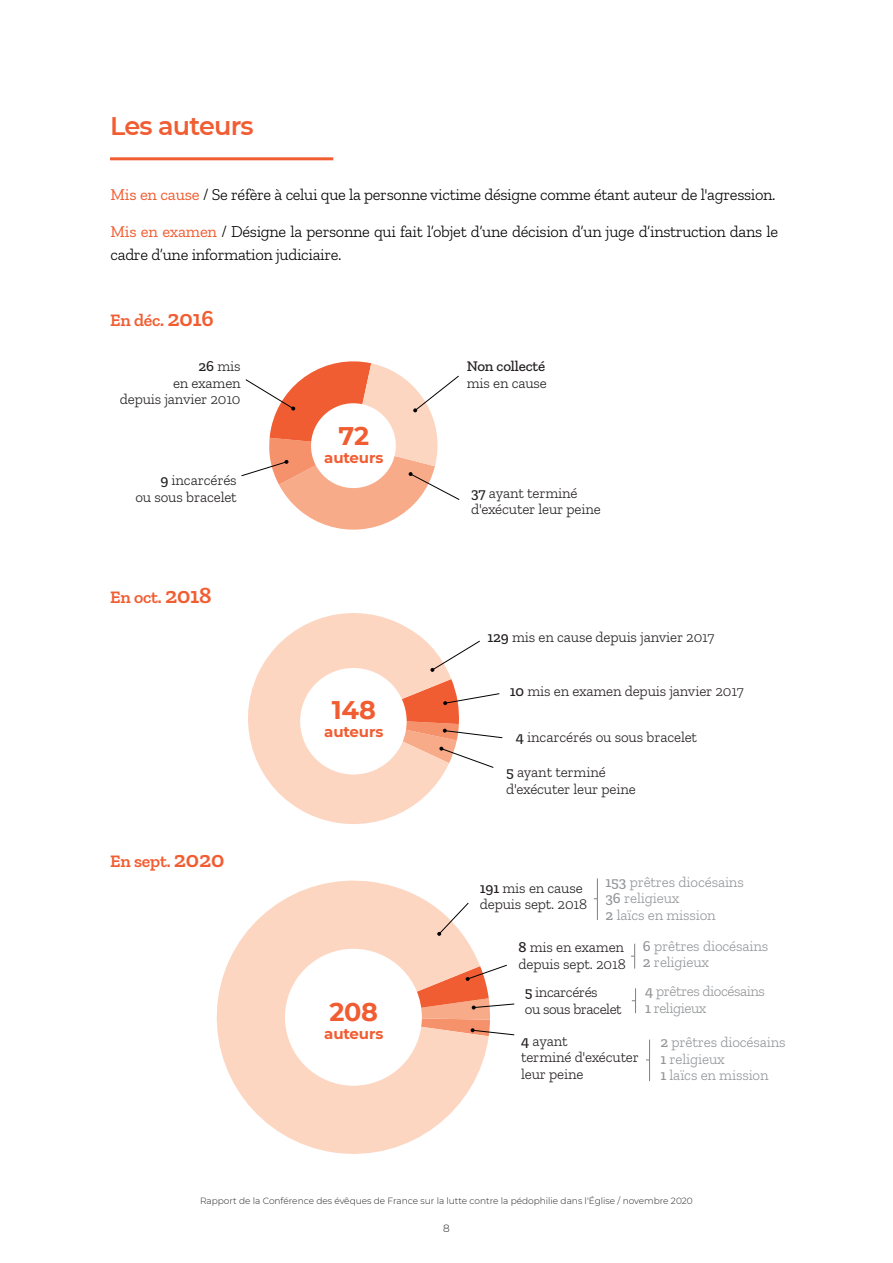
<style>
.page{position:relative;width:893px;height:1263px;background:#fff}
.page>*{position:absolute;margin:0;border:0;box-sizing:border-box;transform-origin:0 0}
.Title_3{font:600 25.5px "Montserrat";letter-spacing:-.03em;color:#f15d32}
.Title_3-2{font:700 25.5px "Montserrat";letter-spacing:-.01em;color:#f15d32}
.Title_3-3{font:600 17.85px "Zilla Slab";letter-spacing:-.01em;color:#f15d32}
.Title_3-4{font:300 16.5px/22.5px "Zilla Slab";letter-spacing:-.02em;color:#000}
.Title_3-5{font:300 15px "Zilla Slab";letter-spacing:-.01em;color:#231f20}
.Title_3-6{font:300 15px "Zilla Slab";letter-spacing:-.01em;color:#939598}
.Title_3-7{font:300 15px "Zilla Slab";letter-spacing:-.03em;color:#939598}
.Title_3-8{font:300 15px "Zilla Slab";letter-spacing:-.03em;color:#231f20}
.Title_3-9{font:700 15px "Montserrat";letter-spacing:-.01em;color:#f15d32}
.Title_3-10{font:500 15px "Zilla Slab";letter-spacing:-.01em;color:#231f20}
.t1{font:300 10.5px "Montserrat";color:#231f20}
.t2{font:300 9px "Montserrat";color:#231f20}
.s1{font-weight:400;color:#f15d32}
.s2{font-size:23.1px}
.s3{font-weight:500}
</style>
<div class="page">
<hr style="left:110px;top:157px;width:223px;height:3px;background:#f15d32">
<svg style="left:248px;top:613px;width:203px;height:211px;fill:#fdd6c1"></svg>
<svg style="left:216px;top:880px;width:273px;height:274px;fill:#fdd6c1"></svg>
<div style="left:300px;top:668px;width:107px;height:106px;background:#fff;border-radius:50%"></div>
<div style="left:285px;top:949px;width:137px;height:137px;background:#fff;border-radius:50%"></div>
<svg style="left:379px;top:679px;width:124px;height:89px"></svg>
<svg style="left:396px;top:964px;width:119px;height:72px"></svg>
<svg style="left:430px;top:640px;width:50px;height:32px"></svg>
<svg style="left:437px;top:902px;width:32px;height:34px"></svg>
<svg style="left:241px;top:361px;width:219px;height:169px"></svg>
<hr style="left:597px;top:878px;width:1px;height:42px;background:#7e8083">
<hr style="left:649px;top:1039px;width:1px;height:42px;background:#7e8083">
<svg style="left:631px;top:944px;width:4px;height:24px"></svg>
<svg style="left:632px;top:988px;width:4px;height:25px"></svg>
<p class="Title_3" style="left:110px;top:108px;width:145px">Les auteurs</p>
<p class="Title_3-4" style="left:111px;top:183px;width:667px"><span class="s1">Mis en cause</span> / Se réfère à celui que la personne victime désigne comme étant auteur de l'agression.</p>
<p class="Title_3-4" style="left:111px;top:221px;width:669px"><span class="s1">Mis en examen</span> / Désigne la personne qui fait l’objet d’une décision d’un juge d’instruction dans le cadre d’une information judiciaire.</p>
<p class="Title_3-3" style="left:110px;top:310px;width:105px">En déc. <span class="s2">2016</span></p>
<p class="Title_3-5" style="left:198px;top:358px;width:44px"><span class="s3">26</span> mis</p>
<p class="Title_3-5" style="left:173px;top:375px;width:69px">en examen</p>
<p class="Title_3-5" style="left:120px;top:391px;width:122px">depuis janvier 2010</p>
<p class="Title_3-5" style="left:160px;top:472px;width:78px"><span class="s3">9</span> incarcérés</p>
<p class="Title_3-5" style="left:135px;top:488px;width:103px">ou sous bracelet</p>
<p class="Title_3-3" style="left:110px;top:587px;width:103px">En oct. <span class="s2">2018</span></p>
<p class="Title_3-3" style="left:110px;top:851px;width:116px">En sept. <span class="s2">2020</span></p>
<p class="Title_3-2" style="left:338px;top:418px;width:32px">72</p>
<p class="Title_3-9" style="left:324px;top:447px;width:61px">auteurs</p>
<p class="Title_3-2" style="left:332px;top:691px;width:46px">148</p>
<p class="Title_3-9" style="left:324px;top:720px;width:61px">auteurs</p>
<p class="Title_3-2" style="left:329px;top:994px;width:50px">208</p>
<p class="Title_3-9" style="left:324px;top:1023px;width:61px">auteurs</p>
<p class="Title_3-10" style="left:467px;top:358px;width:80px">Non collecté</p>
<p class="Title_3-5" style="left:467px;top:375px;width:82px">mis en cause</p>
<p class="Title_3-5" style="left:471px;top:485px;width:108px"><span class="s3">37</span> ayant terminé</p>
<p class="Title_3-5" style="left:471px;top:501px;width:131px">d'exécuter leur peine</p>
<p class="Title_3-5" style="left:487px;top:629px;width:229px"><span class="s3">129</span> mis en cause depuis janvier 2017</p>
<p class="Title_3-5" style="left:510px;top:683px;width:235px"><span class="s3">10</span> mis en examen depuis janvier 2017</p>
<p class="Title_3-5" style="left:516px;top:729px;width:183px"><span class="s3">4</span> incarcérés ou sous bracelet</p>
<p class="Title_3-5" style="left:506px;top:764px;width:101px"><span class="s3">5</span> ayant terminé</p>
<p class="Title_3-5" style="left:506px;top:781px;width:131px">d'exécuter leur peine</p>
<p class="Title_3-5" style="left:480px;top:879px;width:104px"><span class="s3">191</span> mis en cause</p>
<p class="Title_3-5" style="left:480px;top:896px;width:109px">depuis sept. 2018</p>
<p class="Title_3-6" style="left:606px;top:873px;width:140px"><span class="s3">153</span> prêtres diocésains</p>
<p class="Title_3-6" style="left:606px;top:890px;width:75px"><span class="s3">36</span> religieux</p>
<p class="Title_3-6" style="left:606px;top:906px;width:112px"><span class="s3">2</span> laïcs en mission</p>
<p class="Title_3-5" style="left:518px;top:939px;width:107px"><span class="s3">8</span> mis en examen</p>
<p class="Title_3-5" style="left:518px;top:956px;width:109px">depuis sept. 2018</p>
<p class="Title_3-8" style="left:525px;top:984px;width:74px"><span class="s3">5</span> incarcérés</p>
<p class="Title_3-8" style="left:525px;top:1001px;width:98px">ou sous bracelet</p>
<p class="Title_3-6" style="left:643px;top:938px;width:127px"><span class="s3">6</span> prêtres diocésains</p>
<p class="Title_3-6" style="left:643px;top:954px;width:68px"><span class="s3">2</span> religieux</p>
<p class="Title_3-7" style="left:645px;top:983px;width:121px"><span class="s3">4</span> prêtres diocésains</p>
<p class="Title_3-7" style="left:645px;top:1000px;width:63px"><span class="s3">1</span> religieux</p>
<p class="Title_3-5" style="left:521px;top:1032px;width:48px"><span class="s3">4</span> ayant</p>
<p class="Title_3-5" style="left:521px;top:1049px;width:119px">terminé d'exécuter</p>
<p class="Title_3-5" style="left:521px;top:1065px;width:64px">leur peine</p>
<p class="Title_3-6" style="left:660px;top:1034px;width:127px"><span class="s3">2</span> prêtres diocésains</p>
<p class="Title_3-6" style="left:660px;top:1050px;width:66px"><span class="s3">1</span> religieux</p>
<p class="Title_3-6" style="left:660px;top:1067px;width:110px"><span class="s3">1</span> laïcs en mission</p>
<p class="t2" style="left:200px;top:1194px;width:494px">Rapport de la Conférence des évêques de France sur la lutte contre la pédophilie dans l'Église / novembre 2020</p>
<p class="t1" style="left:443px;top:1221px;width:8px">8</p>
</div>
